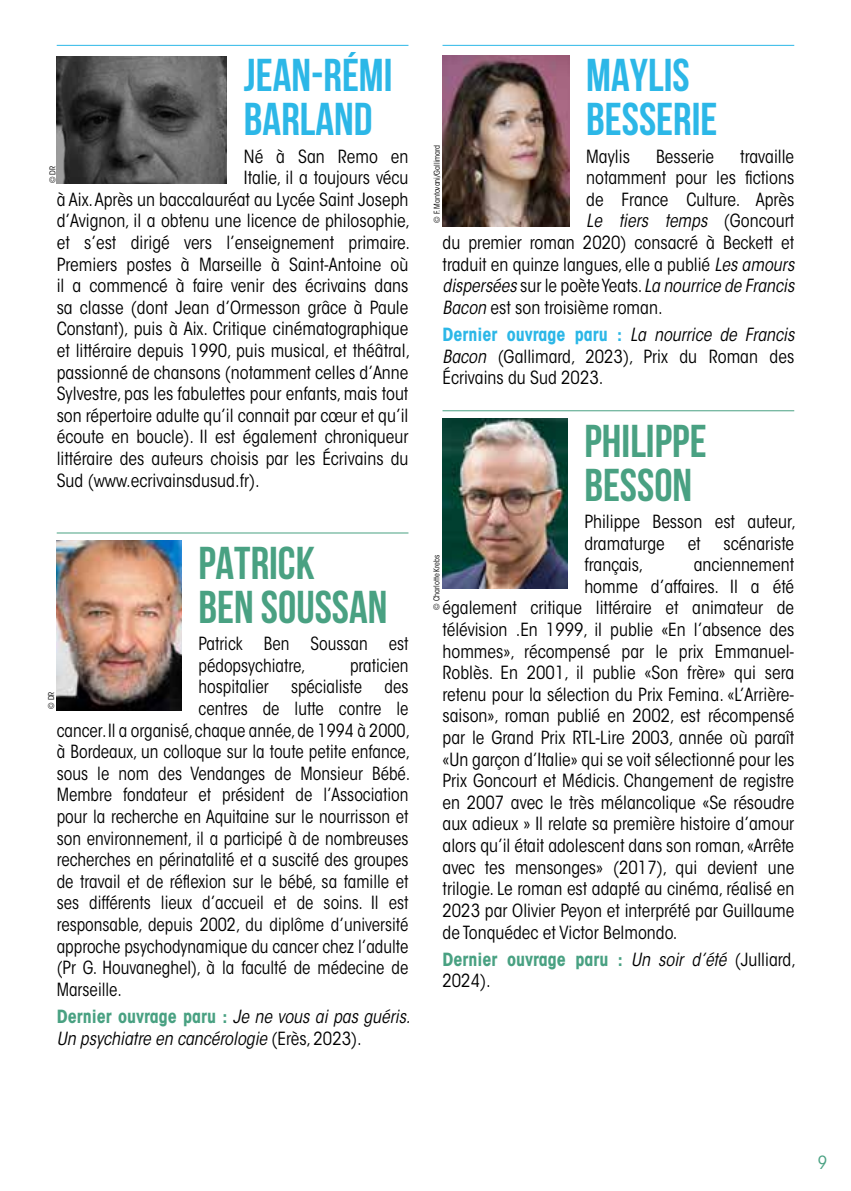
<style>
.page{position:relative;width:851px;height:1191px;background:#fff}
.page>*{position:absolute;margin:0;border:0;box-sizing:border-box;transform-origin:0 0}
.t1{font:700 46px/44px "Bebas Neue";color:#49a182}
.t2{font:700 46px/44px "Bebas Neue";color:#2cb7e7}
.t3{font:condensed 18px/21.6px "ITC Avant Garde Std";color:#000}
.t4{font:italic condensed 18px/22px "ITC Avant Garde Std";color:#000}
.t5{font:italic condensed 18px "ITC Avant Garde Std";color:#000}
.t6{font:700 condensed 18px/21.6px "ITC Avant Garde Std";color:#49a182}
.t7{font:condensed 18px "ITC Avant Garde Std";color:#49a182}
.t8{font:condensed 8px "ITC Avant Garde Std";color:#000}
.s1{font-weight:700;font-style:normal;color:#49a182}
.s2{font-style:normal}
.s3{font-style:italic}
.s4{font-weight:700;color:#2cb7e7}
.s5{font-weight:400;font-style:italic;color:#000}
.s6{font-weight:400;color:#000}
</style>
<div class="page">
<hr style="left:57px;top:45px;width:351px;height:1px;background:#2cb7e7">
<hr style="left:57px;top:532px;width:351px;height:1px;background:#49a182">
<img style="left:57px;top:57px;width:170px;height:127px">
<img style="left:57px;top:540px;width:124px;height:171px">
<hr style="left:442px;top:45px;width:352px;height:1px;background:#2cb7e7">
<hr style="left:442px;top:410px;width:352px;height:1px;background:#49a182">
<img style="left:442px;top:56px;width:127px;height:170px">
<img style="left:442px;top:418px;width:125px;height:170px">
<h1 class="t2" style="left:244px;top:53px;width:150px">JEAN-RÉMI<br>BARLAND</h1>
<p class="t3" style="left:244px;top:145px;width:166px">Né à San Remo en</p>
<p class="t3" style="left:244px;top:167px;width:166px">Italie, il a toujours vécu</p>
<p class="t3" style="left:57px;top:188px;width:353px">à Aix. Après un baccalauréat au Lycée Saint Joseph</p>
<p class="t3" style="left:57px;top:210px;width:355px">d’Avignon, il a obtenu une licence de philosophie,</p>
<p class="t3" style="left:57px;top:232px;width:355px">et s’est dirigé vers l’enseignement primaire.</p>
<p class="t3" style="left:57px;top:253px;width:353px">Premiers postes à Marseille à Saint-Antoine où</p>
<p class="t3" style="left:57px;top:275px;width:353px">il a commencé à faire venir des écrivains dans</p>
<p class="t3" style="left:57px;top:296px;width:353px">sa classe (dont Jean d’Ormesson grâce à Paule</p>
<p class="t3" style="left:57px;top:318px;width:353px">Constant), puis à Aix. Critique cinématographique</p>
<p class="t3" style="left:57px;top:340px;width:355px">et littéraire depuis 1990, puis musical, et théâtral,</p>
<p class="t3" style="left:57px;top:361px;width:353px">passionné de chansons (notamment celles d’Anne</p>
<p class="t3" style="left:57px;top:383px;width:353px">Sylvestre, pas les fabulettes pour enfants, mais tout</p>
<p class="t3" style="left:57px;top:404px;width:353px">son répertoire adulte qu’il connait par cœur et qu’il</p>
<p class="t3" style="left:57px;top:426px;width:353px">écoute en boucle). Il est également chroniqueur</p>
<p class="t3" style="left:57px;top:448px;width:353px">littéraire des auteurs choisis par les Écrivains du</p>
<p class="t3" style="left:57px;top:469px;width:204px">Sud (www.ecrivainsdusud.fr).</p>
<p class="t8" style="left:48px;top:183px;width:18px;rotate:-90deg">© DR</p>
<h1 class="t1" style="left:198px;top:540px;width:190px">PATRICK<br>BEN SOUSSAN</h1>
<p class="t3" style="left:198px;top:633px;width:211px">Patrick Ben Soussan est pédopsychiatre,</p>
<p class="t3" style="left:350px;top:654px;width:60px">praticien</p>
<p class="t3" style="left:198px;top:676px;width:211px">hospitalier spécialiste des</p>
<p class="t3" style="left:198px;top:697px;width:211px">centres de lutte contre le</p>
<p class="t3" style="left:57px;top:719px;width:355px">cancer. Il a organisé, chaque année, de 1994 à 2000,</p>
<p class="t3" style="left:57px;top:741px;width:355px">à Bordeaux, un colloque sur la toute petite enfance,</p>
<p class="t3" style="left:57px;top:762px;width:355px">sous le nom des Vendanges de Monsieur Bébé.</p>
<p class="t3" style="left:57px;top:784px;width:353px">Membre fondateur et président de l’Association</p>
<p class="t3" style="left:57px;top:805px;width:353px">pour la recherche en Aquitaine sur le nourrisson et</p>
<p class="t3" style="left:57px;top:827px;width:353px">son environnement, il a participé à de nombreuses</p>
<p class="t3" style="left:57px;top:849px;width:353px">recherches en périnatalité et a suscité des groupes</p>
<p class="t3" style="left:57px;top:870px;width:353px">de travail et de réflexion sur le bébé, sa famille et</p>
<p class="t3" style="left:57px;top:892px;width:353px">ses différents lieux d’accueil et de soins. Il est</p>
<p class="t3" style="left:57px;top:913px;width:353px">responsable, depuis 2002, du diplôme d’université</p>
<p class="t3" style="left:57px;top:935px;width:353px">approche psychodynamique du cancer chez l’adulte</p>
<p class="t3" style="left:57px;top:957px;width:353px">(Pr G. Houvaneghel), à la faculté de médecine de</p>
<p class="t3" style="left:57px;top:978px;width:67px">Marseille.</p>
<p class="t4" style="left:57px;top:1006px;width:355px"><span class="s1">Dernier ouvrage paru :</span> Je ne vous ai pas guéris.<br>Un psychiatre en cancérologie <span class="s2">(Erès, 2023).</span></p>
<p class="t8" style="left:46px;top:708px;width:18px;rotate:-90deg">© DR</p>
<h1 class="t2" style="left:586px;top:53px;width:133px">MAYLIS<br>BESSERIE</h1>
<p class="t3" style="left:586px;top:145px;width:45px">Maylis</p>
<p class="t3" style="left:656px;top:145px;width:60px">Besserie</p>
<p class="t3" style="left:740px;top:145px;width:56px">travaille</p>
<p class="t3" style="left:586px;top:167px;width:209px">notamment pour les fictions</p>
<p class="t3" style="left:586px;top:188px;width:209px">de France Culture. Après</p>
<p class="t5" style="left:586px;top:210px;width:209px">Le tiers temps <span class="s2">( G o n c o u rt</span></p>
<p class="t3" style="left:442px;top:232px;width:353px">du premier roman 2020) consacré à Beckett et</p>
<p class="t3" style="left:442px;top:253px;width:357px">traduit en quinze langues, elle a publié <span class="s3">Les amours</span></p>
<p class="t5" style="left:442px;top:275px;width:357px">dispersées <span class="s2">s u r l e p o è t e Ye a t s .</span> La nourrice de Francis</p>
<p class="t3" style="left:442px;top:296px;width:221px"><span class="s3">Bacon</span> est son troisième roman.</p>
<p class="t3" style="left:442px;top:324px;width:353px;text-align:justify"><span class="s4">Dernier ouvrage paru :</span> <span class="s3">La nourrice de Francis Bacon</span> (Gallimard, 2023), Prix du Roman des Écrivains du Sud 2023.</p>
<h1 class="t1" style="left:584px;top:418px;width:124px">PHILIPPE<br>BESSON</h1>
<p class="t3" style="left:584px;top:511px;width:213px">Philippe Besson est auteur, dramaturge</p>
<p class="t8" style="left:432px;top:223px;width:80px;rotate:-90deg">© F. Mantovani/Gallimard</p>
<p class="t3" style="left:687px;top:532px;width:15px">et</p>
<p class="t3" style="left:723px;top:532px;width:72px">scénariste</p>
<p class="t8" style="left:432px;top:610px;width:56px;rotate:-90deg">© Charlotte Krebs</p>
<p class="t3" style="left:584px;top:554px;width:61px">français,</p>
<p class="t3" style="left:693px;top:554px;width:102px">anciennement</p>
<p class="t3" style="left:584px;top:575px;width:211px">homme d’affaires. Il a été</p>
<p class="t3" style="left:442px;top:597px;width:353px">également critique littéraire et animateur de</p>
<p class="t3" style="left:442px;top:619px;width:353px">télévision .En 1999, il publie «En l’absence des</p>
<p class="t3" style="left:442px;top:640px;width:353px">hommes», récompensé par le prix Emmanuel-</p>
<p class="t3" style="left:442px;top:662px;width:353px">Roblès. En 2001, il publie «Son frère» qui sera</p>
<p class="t3" style="left:442px;top:683px;width:353px">retenu pour la sélection du Prix Femina. «L’Arrière-</p>
<p class="t3" style="left:442px;top:705px;width:353px">saison», roman publié en 2002, est récompensé</p>
<p class="t3" style="left:442px;top:727px;width:353px">par le Grand Prix RTL-Lire 2003, année où paraît</p>
<p class="t3" style="left:442px;top:748px;width:353px">«Un garçon d’Italie» qui se voit sélectionné pour les</p>
<p class="t3" style="left:442px;top:770px;width:353px">Prix Goncourt et Médicis. Changement de registre</p>
<p class="t3" style="left:442px;top:791px;width:353px">en 2007 avec le très mélancolique «Se résoudre</p>
<p class="t3" style="left:442px;top:813px;width:353px">aux adieux » Il relate sa première histoire d’amour</p>
<p class="t3" style="left:442px;top:835px;width:353px">alors qu’il était adolescent dans son roman, «Arrête</p>
<p class="t3" style="left:442px;top:856px;width:353px">avec tes mensonges» (2017), qui devient une</p>
<p class="t3" style="left:442px;top:878px;width:353px">trilogie. Le roman est adapté au cinéma, réalisé en</p>
<p class="t3" style="left:442px;top:899px;width:353px">2023 par Olivier Peyon et interprété par Guillaume</p>
<p class="t3" style="left:442px;top:921px;width:236px">de Tonquédec et Victor Belmondo.</p>
<p class="t6" style="left:442px;top:948px;width:355px">Dernier ouvrage paru : <span class="s5">Un soir d’été</span> <span class="s6">(Julliard,<br>2024).</span></p>
<p class="t7" style="left:817px;top:1152px;width:11px">9</p>
</div>
